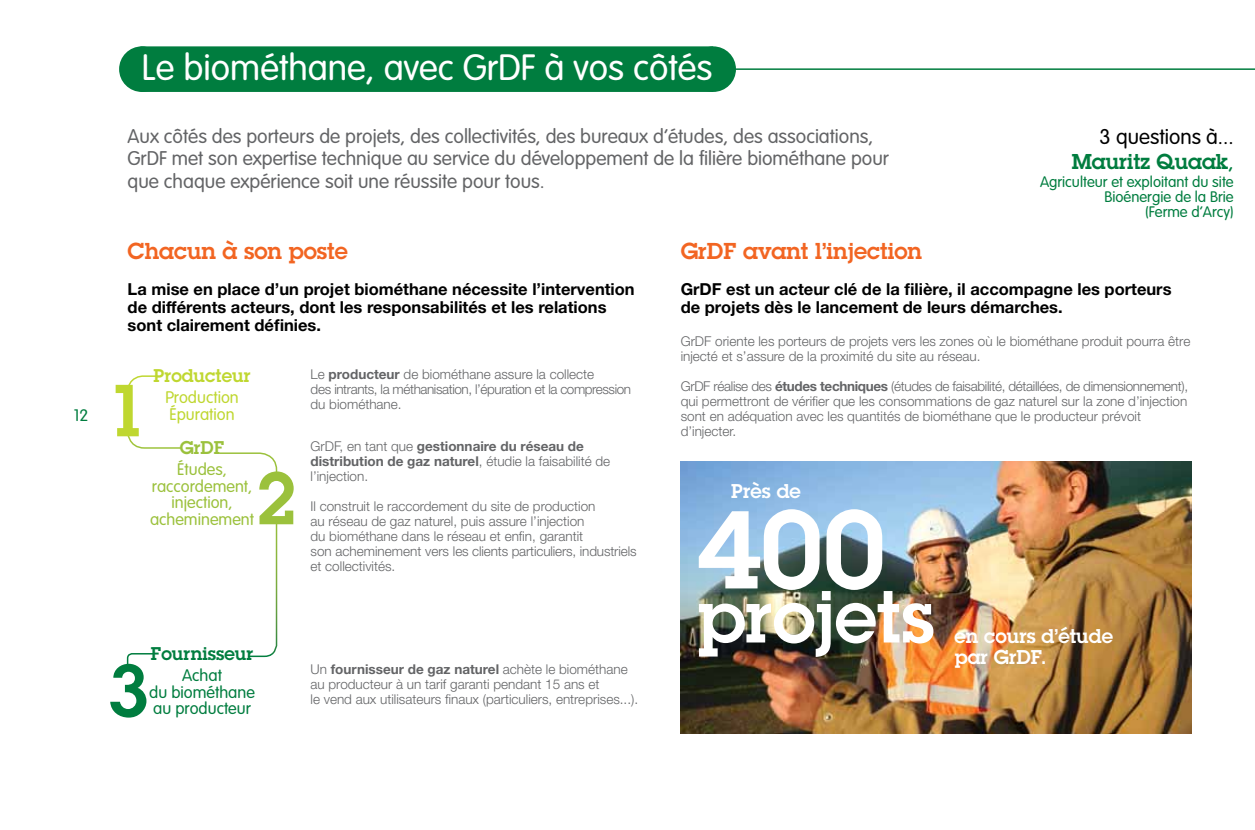
<style>
.page{position:relative;width:1255px;height:830px;background:#fff}
.page>*{position:absolute;margin:0;border:0;box-sizing:border-box;transform-origin:0 0}
.t1{font:600 108px "Lubalin Graph Std";color:#fff}
.t2{font:600 72px "Lubalin Graph Std";color:#fff}
.t3{font:600 72px "Lubalin Graph Std";color:#bfd730}
.t4{font:600 72px "Lubalin Graph Std";color:#007d3f}
.t5{font:600 72px "Lubalin Graph Std";color:#9bc13c}
.t6{font:300 36px "VAG Rounded Std";color:#fff}
.t7{font:600 22.5px "Lubalin Graph Std";color:#f26522}
.t8{font:300 21px "VAG Rounded Std";color:#000}
.t9{font:600 21px "Lubalin Graph Std";color:#007d3f}
.t10{font:300 19.5px/22.5px "VAG Rounded Std";color:#636466}
.t11{font:600 19.5px/21px "Lubalin Graph Std";color:#fff}
.t12{font:600 18px "Lubalin Graph Std";color:#007d3f}
.t13{font:600 18px "Lubalin Graph Std";color:#bfd730}
.t14{font:600 18px "Lubalin Graph Std";color:#9bc13c}
.t15{font:700 16.5px/18px "Helvetica Neue LT";color:#000}
.t16{font:300 16.5px/16.5px "VAG Rounded Std";color:#9bc13c;text-align:center}
.t17{font:300 16.5px/16.5px "VAG Rounded Std";color:#007d3f;text-align:center}
.t18{font:300 16.5px/16.5px "VAG Rounded Std";color:#bfd730}
.t19{font:300 16.35px "VAG Rounded Std";color:#007d3f}
.t20{font:300 15px/15px "VAG Rounded Std";color:#007d3f;text-align:right}
.t21{font:300 13.5px/15px "Helvetica Neue LT";color:#636466}
.t22{font:300 13.5px/15px "Helvetica Neue LT";letter-spacing:-.03em;color:#636466}
.s1{font-family:"VAG Rounded Std";font-weight:300}
.s2{font-weight:700}
</style>
<div class="page">
<svg style="left:726px;top:68px;width:528px;height:494px"></svg>
<img style="left:680px;top:461px;width:511px;height:272px">
<div style="left:117px;top:44px;width:50px;height:50px;border:3px solid #fff;border-radius:50%"></div>
<div style="left:119px;top:46px;width:46px;height:46px;border:3px solid #007d3f;border-radius:50%"></div>
<div style="left:690px;top:46px;width:46px;height:46px;border:3px solid #007d3f;border-radius:50%"></div>
<div style="left:140px;top:46px;width:573px;height:46px;border:3px solid #007d3f"></div>
<div style="left:121px;top:48px;width:42px;height:42px;background:#007d3f;border-radius:50%"></div>
<div style="left:692px;top:48px;width:42px;height:42px;background:#007d3f;border-radius:50%"></div>
<div style="left:142px;top:48px;width:570px;height:42px;background:#007d3f"></div>
<svg style="left:126px;top:375px;width:56px;height:74px"></svg>
<svg style="left:219px;top:452px;width:59px;height:205px"></svg>
<div style="left:268px;top:474px;width:11px;height:45px;background:#fff"></div>
<svg style="left:126px;top:653px;width:28px;height:15px"></svg>
<p class="t19" style="left:74px;top:406px;width:16px">12</p>
<h3 class="t6" style="left:142px;top:47px;width:572px">Le biométhane, avec GrDF à vo côtés</h3>
<h3 class="t6" style="left:143px;top:47px;width:479px">De plus en plus de projets actifs</h3>
<p class="t10" style="left:128px;top:125px;width:763px">Aux côtés des porteurs de projets, des collectivités, des bureaux d’études, des associations,<br>GrDF met son expertise technique au service du développement de la filière biométhane pour que chaque expérience soit une réussite pour tous.</p>
<h3 class="t8" style="left:1099px;top:124px;width:136px">3 questions à...</h3>
<h3 class="t9" style="left:1071px;top:148px;width:163px">Mauritz Quaak<span class="s1">,</span></h3>
<p class="t20" style="left:1039px;top:175px;width:195px">Agriculteur et exploitant du site<br>Bioénergie de la Brie<br>(Ferme d’Arcy)</p>
<h3 class="t7" style="left:128px;top:236px;width:222px">Chacun à son poste</h3>
<p class="t15" style="left:128px;top:280px;width:508px">La mise en place d’un projet biométhane nécessite l’intervention de différents acteurs, dont les responsabilités et les relations sont clairement définies.</p>
<p class="t22" style="left:310px;top:366px;width:322px">Le <span class="s2">producteur</span> de biométhane assure la collecte<br>des intrants, la méthanisation, l’épuration et la compression du biométhane.</p>
<p class="t21" style="left:310px;top:438px;width:301px">GrDF, en tant que <span class="s2">gestionnaire du réseau de distribution de gaz naturel</span>, étudie la faisabilité de l’injection.</p>
<p class="t21" style="left:310px;top:498px;width:327px">Il construit le raccordement du site de production<br>au réseau de gaz naturel, puis assure l’injection<br>du biométhane dans le réseau et enfin, garantit<br>son acheminement vers les clients particuliers, industriels et collectivités.</p>
<h3 class="t13" style="left:153px;top:363px;width:98px">Producteur</h3>
<p class="t18" style="left:165px;top:389px;width:75px">Production épuration</p>
<h3 class="t14" style="left:180px;top:435px;width:46px">GrDF</h3>
<p class="t16" style="left:150px;top:461px;width:106px">études, raccordement, injection, acheminement</p>
<h2 class="t3" style="left:106px;top:363px;width:43px">1</h2>
<h2 class="t5" style="left:255px;top:451px;width:43px">2</h2>
<h3 class="t12" style="left:151px;top:641px;width:104px">Fournisseur</h3>
<p class="t17" style="left:149px;top:667px;width:107px">Achat<br>du biométhane au producteur</p>
<h2 class="t4" style="left:107px;top:643px;width:43px">3</h2>
<p class="t21" style="left:310px;top:660px;width:329px">Un <span class="s2">fournisseur de gaz naturel</span> achète le biométhane au producteur à un tarif garanti pendant 15 ans et<br>le vend aux utilisateurs finaux (particuliers, entreprises...).</p>
<h3 class="t7" style="left:680px;top:236px;width:243px">GrDF avant l’injection</h3>
<p class="t15" style="left:680px;top:280px;width:492px">GrDF est un acteur clé de la filière, il accompagne les porteurs de projets dès le lancement de leurs démarches.</p>
<p class="t21" style="left:680px;top:333px;width:511px">GrDF oriente les porteurs de projets vers les zones où le biométhane produit pourra être injecté et s’assure de la proximité du site au réseau.</p>
<p class="t21" style="left:680px;top:378px;width:509px">GrDF réalise des <span class="s2">études techniques</span> (études de faisabilité, détaillées, de dimensionnement), qui permettront de vérifier que les consommations de gaz naturel sur la zone d’injection sont en adéquation avec les quantités de biométhane que le producteur prévoit d’injecter.</p>
<h3 class="t11" style="left:731px;top:480px;width:71px">Près de</h3>
<h1 class="t1" style="left:697px;top:478px;width:189px">400</h1>
<h2 class="t2" style="left:697px;top:569px;width:238px">projets</h2>
<h3 class="t11" style="left:954px;top:624px;width:160px">en cours d’étude par GrDF.</h3>
</div>
